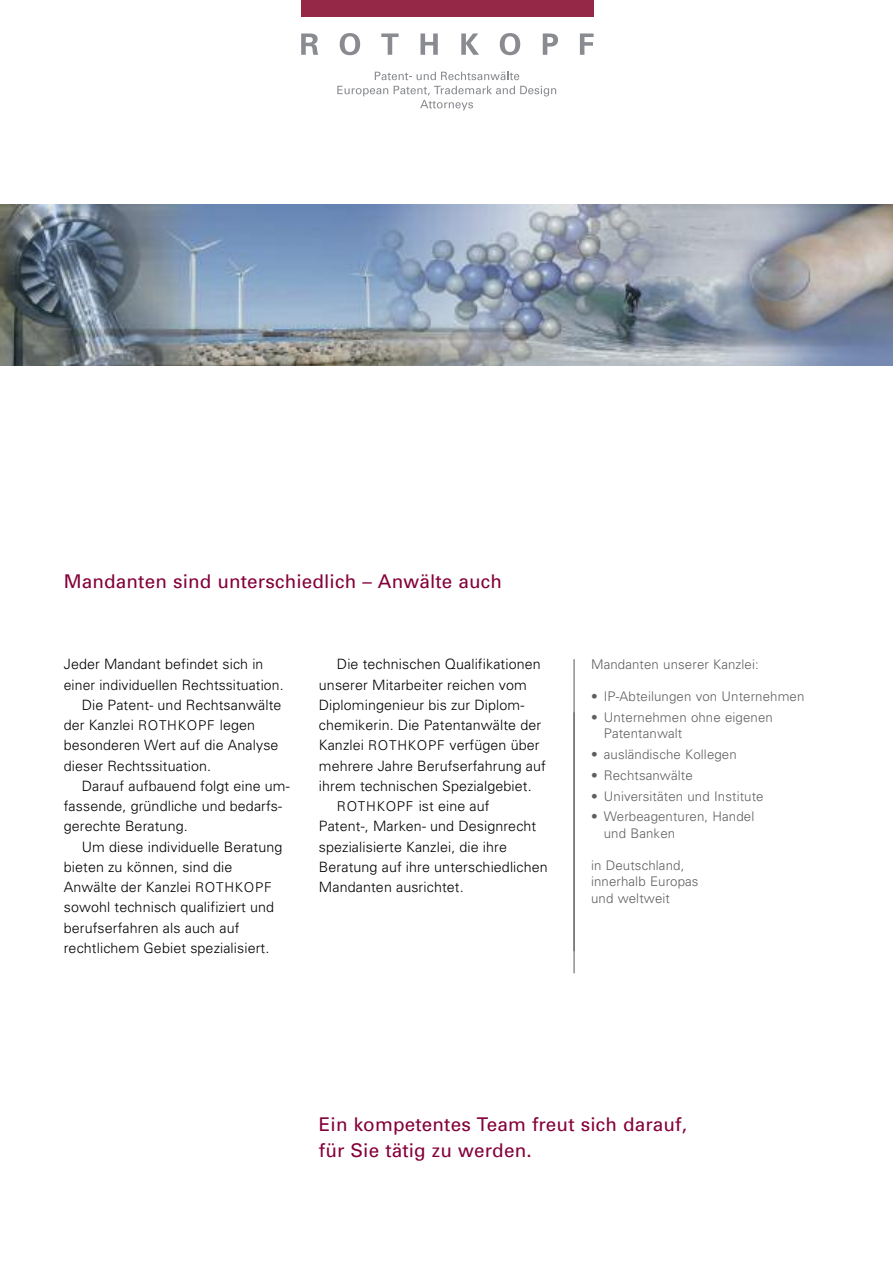
<style>
.page{position:relative;width:893px;height:1263px;background:#fff}
.page>*{position:absolute;margin:0;border:0;box-sizing:border-box;transform-origin:0 0}
.t1{font:18.9px/25.5px "Univers";letter-spacing:.01em;color:#84003a}
.t2{font:300 14.25px "Univers";letter-spacing:.01em;color:#000}
.t3{font:300 13.2px/16.2px "Univers";letter-spacing:.01em;color:#5f5f5f}
.s1{font-size:13.5px}
</style>
<div class="page">
<hr style="left:573px;top:659px;width:2px;height:314px;background:#5f5f5f">
<div style="left:301px;top:0;width:292px;height:17px;background:#952846"></div>
<svg style="left:301px;top:33px;width:17px;height:22px"></svg>
<svg style="left:340px;top:33px;width:20px;height:22px"></svg>
<svg style="left:381px;top:33px;width:18px;height:22px"></svg>
<svg style="left:421px;top:33px;width:17px;height:22px"></svg>
<svg style="left:461px;top:33px;width:18px;height:22px"></svg>
<svg style="left:500px;top:33px;width:20px;height:22px"></svg>
<svg style="left:543px;top:33px;width:15px;height:22px"></svg>
<svg style="left:580px;top:33px;width:14px;height:22px"></svg>
<svg style="left:375px;top:72px;width:144px;height:8px"></svg>
<svg style="left:337px;top:86px;width:51px;height:10px"></svg>
<svg style="left:394px;top:86px;width:162px;height:24px"></svg>
<img style="left:0;top:204px;width:893px;height:162px">
<h1 class="t1" style="left:64px;top:570px;width:440px">Mandanten sind unterschiedlich – Anwälte auch</h1>
<p class="t2" style="left:64px;top:659px;width:201px">Jeder Mandant befindet sich in</p>
<p class="t2" style="left:64px;top:679px;width:221px">einer individuellen Rechtssituation.</p>
<p class="t2" style="left:82px;top:700px;width:201px">Die Patent- und Rechtsanwälte</p>
<p class="t2" style="left:64px;top:720px;width:193px">der Kanzlei <span class="s1">ROTHKOPF</span> legen</p>
<p class="t2" style="left:64px;top:740px;width:216px">besonderen Wert auf die Analyse</p>
<p class="t2" style="left:64px;top:760px;width:149px">dieser Rechtssituation.</p>
<p class="t2" style="left:82px;top:781px;width:209px">Darauf aufbauend folgt eine um-</p>
<p class="t2" style="left:64px;top:801px;width:220px">fassende, gründliche und bedarfs-</p>
<p class="t2" style="left:64px;top:821px;width:125px">gerechte Beratung.</p>
<p class="t2" style="left:82px;top:841px;width:202px">Um diese individuelle Beratung</p>
<p class="t2" style="left:64px;top:862px;width:170px">bieten zu können, sind die</p>
<p class="t2" style="left:64px;top:882px;width:209px">Anwälte der Kanzlei <span class="s1">ROTHKOPF</span></p>
<p class="t2" style="left:64px;top:902px;width:212px">sowohl technisch qualifiziert und</p>
<p class="t2" style="left:64px;top:922px;width:177px">berufserfahren als auch auf</p>
<p class="t2" style="left:64px;top:943px;width:207px">rechtlichem Gebiet spezialisiert.</p>
<p class="t2" style="left:337px;top:659px;width:205px">Die technischen Qualifikationen</p>
<p class="t2" style="left:319px;top:679px;width:209px">unserer Mitarbeiter reichen vom</p>
<p class="t2" style="left:319px;top:700px;width:207px">Diplomingenieur bis zur Diplom-</p>
<p class="t2" style="left:319px;top:720px;width:224px">chemikerin. Die Patentanwälte der</p>
<p class="t2" style="left:319px;top:740px;width:222px">Kanzlei <span class="s1">ROTHKOPF</span> verfügen über</p>
<p class="t2" style="left:319px;top:760px;width:229px">mehrere Jahre Berufserfahrung auf</p>
<p class="t2" style="left:319px;top:781px;width:214px">ihrem technischen Spezialgebiet.</p>
<p class="t2" style="left:337px;top:801px;width:154px"><span class="s1">ROTHKOPF</span> ist eine auf</p>
<p class="t2" style="left:319px;top:821px;width:219px">Patent-, Marken- und Designrecht</p>
<p class="t2" style="left:319px;top:841px;width:190px">spezialisierte Kanzlei, die ihre</p>
<p class="t2" style="left:319px;top:862px;width:230px">Beratung auf ihre unterschiedlichen</p>
<p class="t2" style="left:319px;top:882px;width:146px">Mandanten ausrichtet.</p>
<p class="t3" style="left:591px;top:657px;width:169px">Mandanten unserer Kanzlei:</p>
<p class="t3" style="left:591px;top:690px;width:215px">• IP-Abteilungen von Unternehmen</p>
<p class="t3" style="left:604px;top:710px;width:171px;text-indent:-13px">• Unternehmen ohne eigenen<br>Patentanwalt</p>
<p class="t3" style="left:591px;top:747px;width:147px">• ausländische Kollegen</p>
<p class="t3" style="left:591px;top:768px;width:103px">• Rechtsanwälte</p>
<p class="t3" style="left:591px;top:789px;width:174px">• Universitäten und Institute</p>
<p class="t3" style="left:604px;top:810px;width:152px;text-indent:-13px">• Werbeagenturen, Handel und Banken</p>
<p class="t3" style="left:591px;top:858px;width:109px">in Deutschland, innerhalb Europas und weltweit</p>
<h1 class="t1" style="left:319px;top:1113px;width:370px">Ein kompetentes Team freut sich darauf, für Sie tätig zu werden.</h1>
</div>
